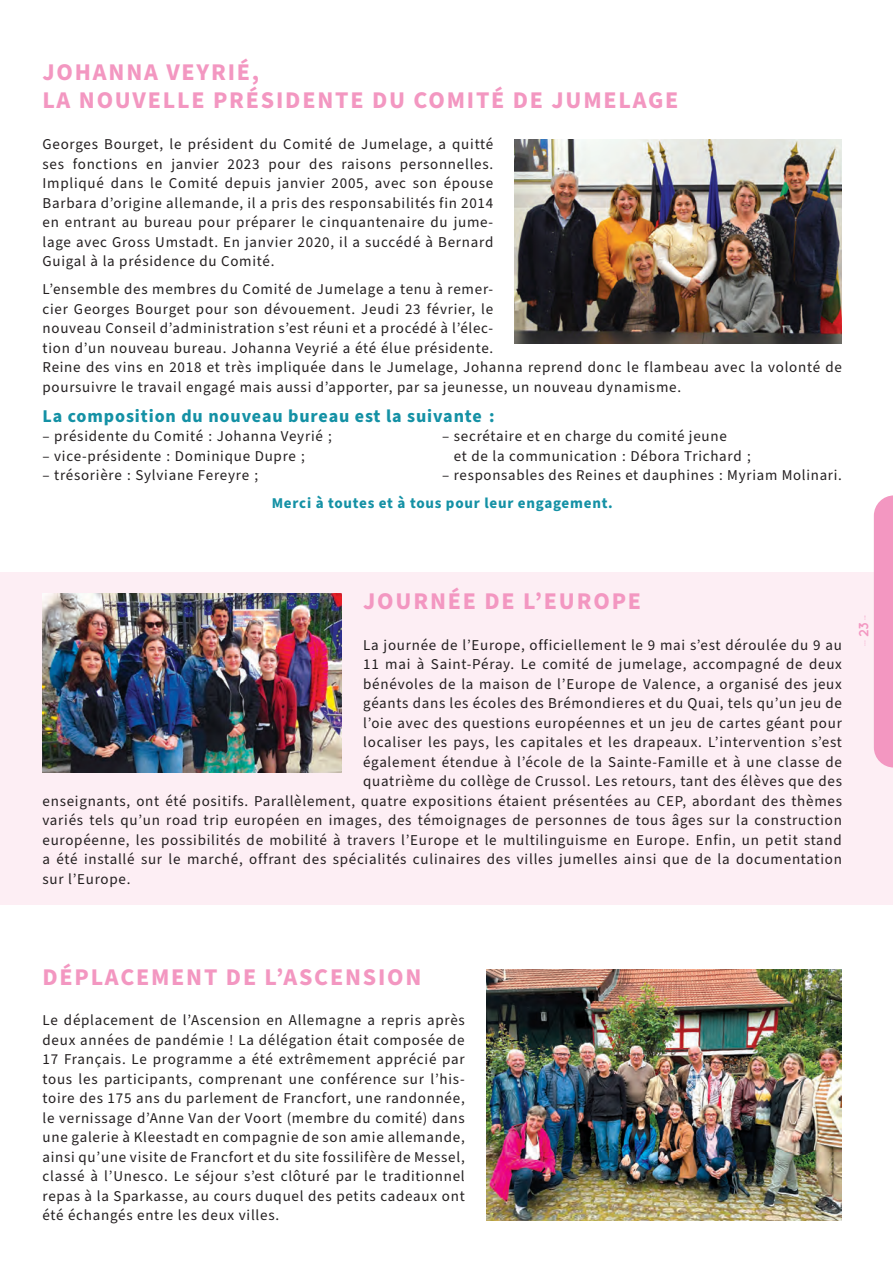
<style>
.page{position:relative;width:893px;height:1263px;background:#fff}
.page>*{position:absolute;margin:0;border:0;box-sizing:border-box;transform-origin:0 0}
.t1{font:700 24px/28.8px "Source Sans Pro";letter-spacing:.075em;color:#f397c1}
.t2{font:700 18px "Source Sans Pro";letter-spacing:.05em;color:#1491a5}
.t3{font:15px/19.5px "Source Sans Pro";letter-spacing:.05em;color:#231f20;text-align:justify}
.t4{font:700 15px "Source Sans Pro";letter-spacing:.05em;color:#1491a5}
.t5{font:7.5px "Source Sans Pro";color:#f397c1}
.s1{font-family:"Quicksand";font-weight:700;font-size:13.5px}
</style>
<div class="page">
<img style="left:514px;top:139px;width:328px;height:204px">
<div style="left:0;top:572px;width:893px;height:333px;background:#fdeef4"></div>
<img style="left:43px;top:593px;width:299px;height:179px">
<img style="left:486px;top:969px;width:356px;height:251px">
<div style="left:874px;top:495px;width:19px;height:272px;background:#f397c1"></div>
<h1 class="t1" style="left:43px;top:58px;width:637px">JOHANNA VEYRIÉ,<br>LA NOUVELLE PRÉSIDENTE DU COMITÉ DE JUMELAGE</h1>
<p class="t3" style="left:43px;top:135px;width:452px">Georges Bourget, le président du Comité de Jumelage, a quitté ses fonctions en janvier 2023 pour des raisons personnelles.<br>Impliqué dans le Comité depuis janvier 2005, avec son épouse Barbara d’origine allemande, il a pris des responsabilités fin 2014 en entrant au bureau pour préparer le cinquantenaire du jume&shy;lage avec Gross Umstadt. En janvier 2020, il a succédé à Bernard Guigal à la présidence du Comité.</p>
<p class="t3" style="left:43px;top:280px;width:801px;text-align:left">L’ensemble des membres du Comité de Jumelage a tenu à remer-<br>cier Georges Bourget pour son dévouement. Jeudi 23 février, le<br>nouveau Conseil d’administration s’est réuni et a procédé à l’élec-<br>tion d’un nouveau bureau. Johanna Veyrié a été élue présidente.<br>Reine des vins en 2018 et très impliquée dans le Jumelage, Johanna reprend donc le flambeau avec la volonté de poursuivre le travail engagé mais aussi d’apporter, par sa jeunesse, un nouveau dynamisme.</p>
<p class="t2" style="left:43px;top:403px;width:454px">La composition du nouveau bureau est la suivante :</p>
<p class="t3" style="left:43px;top:427px;width:291px">– présidente du Comité : Johanna Veyrié ;</p>
<p class="t3" style="left:43px;top:446px;width:264px">– vice-présidente : Dominique Dupre ;</p>
<p class="t3" style="left:43px;top:466px;width:217px">– trésorière : Sylviane Fereyre ;</p>
<p class="t3" style="left:454px;top:427px;width:298px;text-indent:-12px">– secrétaire et en charge du comité jeune<br>et de la communication : Débora Trichard ;</p>
<p class="t3" style="left:442px;top:466px;width:401px">– responsables des Reines et dauphines : Myriam Molinari.</p>
<p class="t4" style="left:272px;top:493px;width:342px">Merci à toutes et à tous pour leur engagement.</p>
<h1 class="t1" style="left:363px;top:587px;width:279px">JOURNÉE DE L’EUROPE</h1>
<p class="t3" style="left:363px;top:636px;width:480px">La journée de l’Europe, officiellement le 9 mai s’est déroulée du 9 au</p>
<p class="t3" style="left:363px;top:655px;width:480px">11 mai à Saint-Péray. Le comité de jumelage, accompagné de deux</p>
<p class="t3" style="left:363px;top:675px;width:480px">bénévoles de la maison de l’Europe de Valence, a organisé des jeux</p>
<p class="t3" style="left:363px;top:694px;width:480px">géants dans les écoles des Brémondieres et du Quai, tels qu’un jeu de</p>
<p class="t3" style="left:363px;top:714px;width:480px">l’oie avec des questions européennes et un jeu de cartes géant pour</p>
<p class="t3" style="left:363px;top:733px;width:480px">localiser les pays, les capitales et les drapeaux. L’intervention s’est</p>
<p class="t3" style="left:363px;top:753px;width:480px">également étendue à l’école de la Sainte-Famille et à une classe de</p>
<p class="t3" style="left:363px;top:772px;width:480px">quatrième du collège de Crussol. Les retours, tant des élèves que des</p>
<p class="t3" style="left:43px;top:792px;width:801px">enseignants, ont été positifs. Parallèlement, quatre expositions étaient présentées au CEP, abordant des thèmes</p>
<p class="t3" style="left:43px;top:811px;width:801px">variés tels qu’un road trip européen en images, des témoignages de personnes de tous âges sur la construction</p>
<p class="t3" style="left:43px;top:831px;width:801px">européenne, les possibilités de mobilité à travers l’Europe et le multilinguisme en Europe. Enfin, un petit stand</p>
<p class="t3" style="left:43px;top:850px;width:801px">a été installé sur le marché, offrant des spécialités culinaires des villes jumelles ainsi que de la documentation</p>
<p class="t3" style="left:43px;top:870px;width:90px">sur l’Europe.</p>
<p class="t5" style="left:858px;top:645px;width:32px;rotate:-90deg">... <span class="s1">23</span> ...</p>
<h1 class="t1" style="left:43px;top:963px;width:380px">DÉPLACEMENT DE L’ASCENSION</h1>
<p class="t3" style="left:43px;top:1011px;width:424px">Le déplacement de l’Ascension en Allemagne a repris après deux années de pandémie ! La délégation était composée de 17 Français. Le programme a été extrêmement apprécié par tous les participants, comprenant une conférence sur l’his&shy;toire des 175 ans du parlement de Francfort, une randonnée, le vernissage d’Anne Van der Voort (membre du comité) dans une galerie à Kleestadt en compagnie de son amie allemande, ainsi qu’une visite de Francfort et du site fossilifère de Messel, classé à l’Unesco. Le séjour s’est clôturé par le traditionnel repas à la Sparkasse, au cours duquel des petits cadeaux ont été échangés entre les deux villes.</p>
</div>
